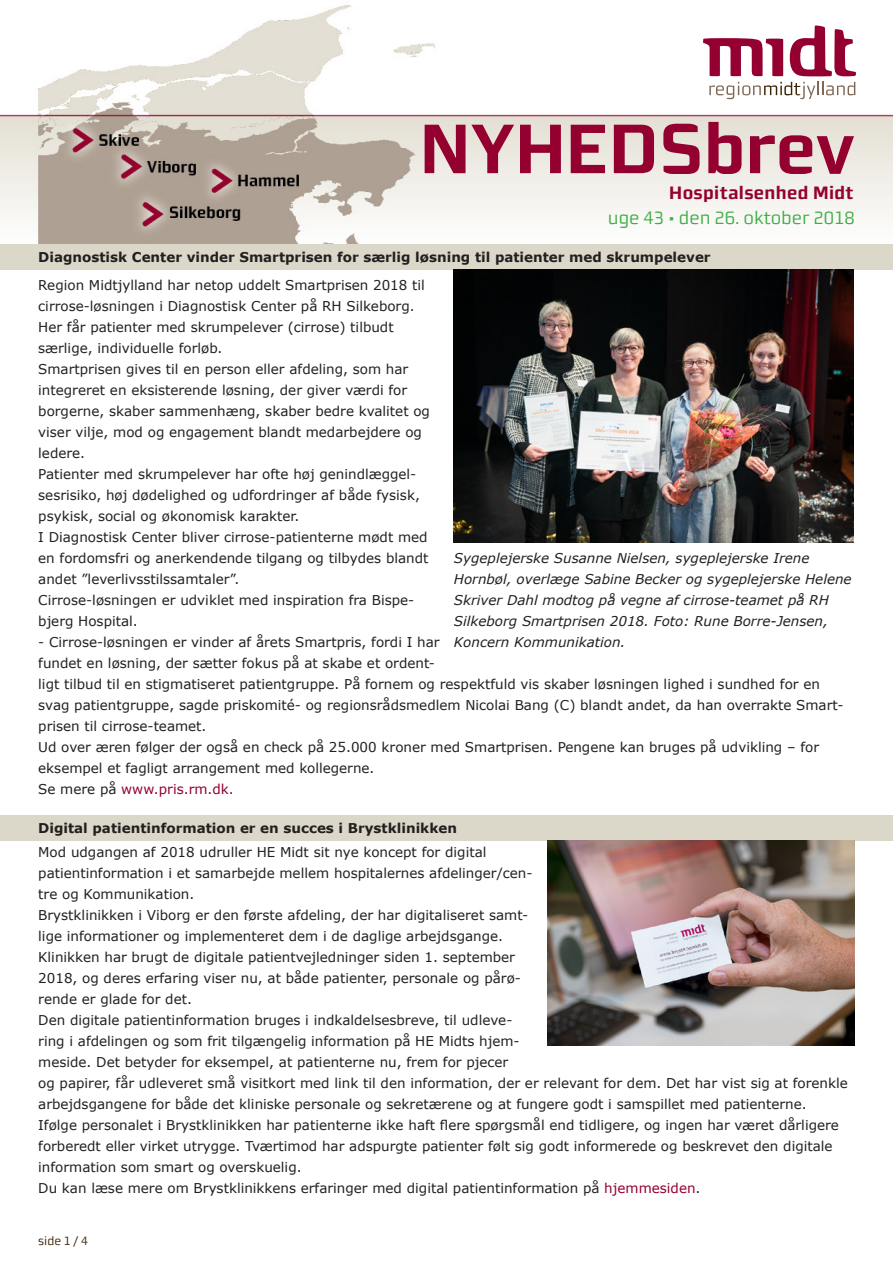
<style>
.page{position:relative;width:893px;height:1263px;background:#fff}
.page>*{position:absolute;margin:0;border:0;box-sizing:border-box;transform-origin:0 0}
.t1{font:700 70.05px "midtsans";color:#940130}
.t2{font:18px "midtsans";color:#40ae49}
.t3{font:700 18px "midtsans";letter-spacing:.02em;color:#940130}
.brod{font:13.5px/21px "Verdana";color:#231f20}
.billede{font:italic 13.5px/21px "Verdana";color:#231f20}
.overskrift{font:700 13.5px "Verdana";color:#231f20}
.brod-2{font:13.5px "Verdana";color:#940130}
.t4{font:12px "midtsans";color:#3d2408}
.s1{color:#231f20}
.s2{color:#940130}
</style>
<div class="page">
<img style="left:0;top:5px;width:893px;height:238px">
<svg style="left:703px;top:25px;width:153px;height:74px"></svg>
<div style="left:0;top:815px;width:893px;height:25px;background:#dcd8c9"></div>
<div style="left:0;top:244px;width:893px;height:25px;background:#dcd8c9"></div>
<img style="left:454px;top:269px;width:399px;height:273px">
<img style="left:547px;top:840px;width:308px;height:205px">
<h1 class="t1" style="left:420px;top:108px;width:436px">NYHEDSbrev</h1>
<h2 class="t3" style="left:669px;top:183px;width:186px">Hospitalsenhed Midt</h2>
<p class="t2" style="left:608px;top:208px;width:248px">uge 43 • den 26. oktober 2018</p>
<p class="overskrift" style="left:38px;top:248px;width:674px">Diagnostisk Center vinder Smartprisen for særlig løsning til patienter med skrumpelever</p>
<p class="brod" style="left:38px;top:275px;width:388px">Region Midtjylland har netop uddelt Smartprisen 2018 til cirrose-løsningen i Diagnostisk Center på RH Silkeborg.<br>Her får patienter med skrumpelever (cirrose) tilbudt</p>
<p class="brod" style="left:38px;top:338px;width:186px">særlige, individuelle forløb.</p>
<p class="brod" style="left:38px;top:359px;width:393px">Smartprisen gives til en person eller afdeling, som har integreret en eksisterende løsning, der giver værdi for borgerne, skaber sammenhæng, skaber bedre kvalitet og viser vilje, mod og engagement blandt medarbejdere og ledere.</p>
<p class="brod" style="left:38px;top:464px;width:383px">Patienter med skrumpelever har ofte høj genindlæggel&shy;sesrisiko, høj dødelighed og udfordringer af både fysisk, psykisk, social og økonomisk karakter.</p>
<p class="brod" style="left:38px;top:527px;width:392px;text-align:justify">I Diagnostisk Center bliver cirrose-patienterne mødt med en fordomsfri og anerkendende tilgang og tilbydes blandt andet ”leverlivsstilssamtaler”.</p>
<p class="brod" style="left:38px;top:590px;width:378px">Cirrose-løsningen er udviklet med inspiration fra Bispe&shy;bjerg Hospital.</p>
<p class="brod" style="left:38px;top:632px;width:807px">- Cirrose-løsningen er vinder af årets Smartpris, fordi I har<br>fundet en løsning, der sætter fokus på at skabe et ordent-<br>ligt tilbud til en stigmatiseret patientgruppe. På fornem og respektfuld vis skaber løsningen lighed i sundhed for en svag patientgruppe, sagde priskomité- og regionsrådsmedlem Nicolai Bang (C) blandt andet, da han overrakte Smart&shy;prisen til cirrose-teamet.</p>
<p class="brod" style="left:38px;top:737px;width:782px">Ud over æren følger der også en check på 25.000 kroner med Smartprisen. Pengene kan bruges på udvikling – for</p>
<p class="brod" style="left:38px;top:758px;width:338px">eksempel et fagligt arrangement med kollegerne.</p>
<p class="brod-2" style="left:38px;top:780px;width:197px"><span class="s1">Se mere på</span> www.pris.rm.dk.</p>
<p class="billede" style="left:454px;top:548px;width:399px">Sygeplejerske Susanne Nielsen, sygeplejerske Irene Hornbøl, overlæge Sabine Becker og sygeplejerske Helene Skriver Dahl modtog på vegne af cirrose-teamet på RH Silkeborg Smartprisen 2018. Foto: Rune Borre-Jensen, Koncern Kommunikation.</p>
<p class="overskrift" style="left:38px;top:819px;width:420px">Digital patientinformation er en succes i Brystklinikken</p>
<p class="brod" style="left:38px;top:842px;width:450px">Mod udgangen af 2018 udruller HE Midt sit nye koncept for digital</p>
<p class="brod" style="left:38px;top:863px;width:496px">patientinformation i et samarbejde mellem hospitalernes afdelinger/cen&shy;tre og Kommunikation.</p>
<p class="brod" style="left:38px;top:905px;width:492px">Brystklinikken i Viborg er den første afdeling, der har digitaliseret samt&shy;lige informationer og implementeret dem i de daglige arbejdsgange.<br>Klinikken har brugt de digitale patientvejledninger siden 1. september 2018, og deres erfaring viser nu, at både patienter, personale og pårø&shy;rende er glade for det.</p>
<p class="brod" style="left:38px;top:1010px;width:811px">Den digitale patientinformation bruges i indkaldelsesbreve, til udleve-<br>ring i afdelingen og som frit tilgængelig information på HE Midts hjem-<br>meside. Det betyder for eksempel, at patienterne nu, frem for pjecer<br>og papirer, får udleveret små visitkort med link til den information, der er relevant for dem. Det har vist sig at forenkle arbejdsgangene for både det kliniske personale og sekretærene og at fungere godt i samspillet med patienterne.</p>
<p class="brod" style="left:38px;top:1115px;width:802px">Ifølge personalet i Brystklinikken har patienterne ikke haft flere spørgsmål end tidligere, og ingen har været dårligere forberedt eller virket utrygge. Tværtimod har adspurgte patienter følt sig godt informerede og beskrevet den digitale information som smart og overskuelig.</p>
<p class="brod" style="left:38px;top:1178px;width:664px">Du kan læse mere om Brystklinikkens erfaringer med digital patientinformation på <span class="s2">hjemmesiden</span>.</p>
<p class="t4" style="left:38px;top:1234px;width:51px">side 1 / 4</p>
</div>
